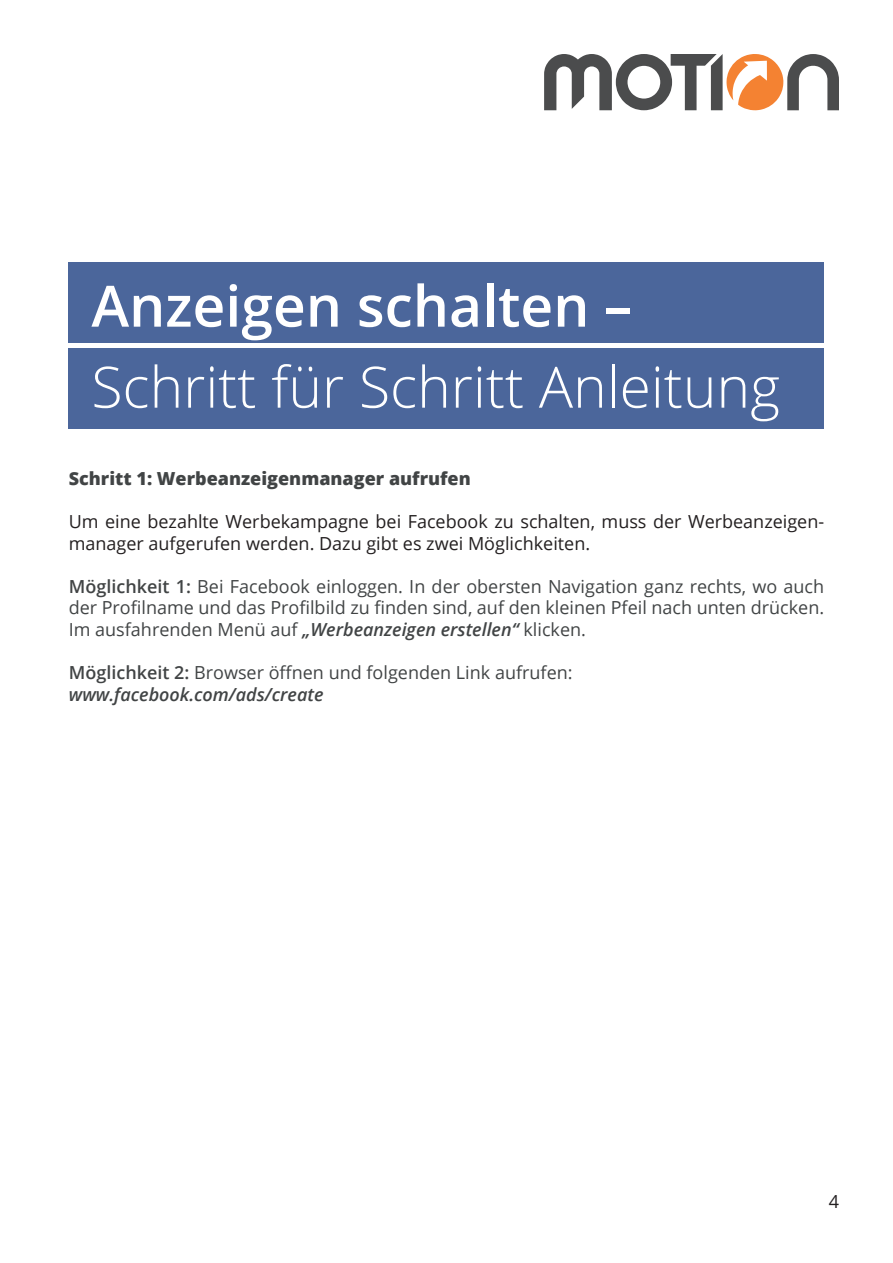
<style>
.page{position:relative;width:893px;height:1263px;background:#fff}
.page>*{position:absolute;margin:0;border:0;box-sizing:border-box;transform-origin:0 0}
.t1{font:300 57px "Open Sans";color:#fff}
.t2{font:600 57px "Open Sans";color:#fff}
.t3{font:18px/21.6px "Open Sans";color:#414445;text-align:justify}
.t4{font:18px/21.6px "Open Sans";color:#231f20}
.t5{font:800 18px "Open Sans";color:#414445}
.s1{font-weight:600}
.s2{font-weight:600;font-style:italic}
</style>
<div class="page">
<svg style="left:544px;top:54px;width:295px;height:56px"></svg>
<div style="left:69px;top:262px;width:755px;height:80px;background:#4b669b"></div>
<div style="left:69px;top:348px;width:755px;height:81px;background:#4b669b"></div>
<h1 class="t2" style="left:91px;top:267px;width:543px">Anzeigen schalten –</h1>
<h1 class="t1" style="left:91px;top:348px;width:690px">Schritt für Schritt Anleitung</h1>
<p class="t5" style="left:69px;top:464px;width:404px">Schritt 1: Werbeanzeigenmanager aufrufen</p>
<p class="t4" style="left:69px;top:510px;width:757px">Um eine bezahlte Werbekampagne bei Facebook zu schalten, muss der Werbeanzeigen&shy;manager aufgerufen werden. Dazu gibt es zwei Möglichkeiten.</p>
<p class="t3" style="left:69px;top:575px;width:757px"><span class="s1">Möglichkeit 1:</span> Bei Facebook einloggen. In der obersten Navigation ganz rechts, wo auch der Profilname und das Profilbild zu finden sind, auf den kleinen Pfeil nach unten drücken.<br>Im ausfahrenden Menü auf <span class="s2">„Werbeanzeigen erstellen“</span> klicken.</p>
<p class="t3" style="left:69px;top:661px;width:505px"><span class="s1">Möglichkeit 2:</span> Browser öffnen und folgenden Link aufrufen: <span class="s2">www.facebook.com/ads/create</span></p>
<p class="t4" style="left:829px;top:1190px;width:12px">4</p>
</div>
